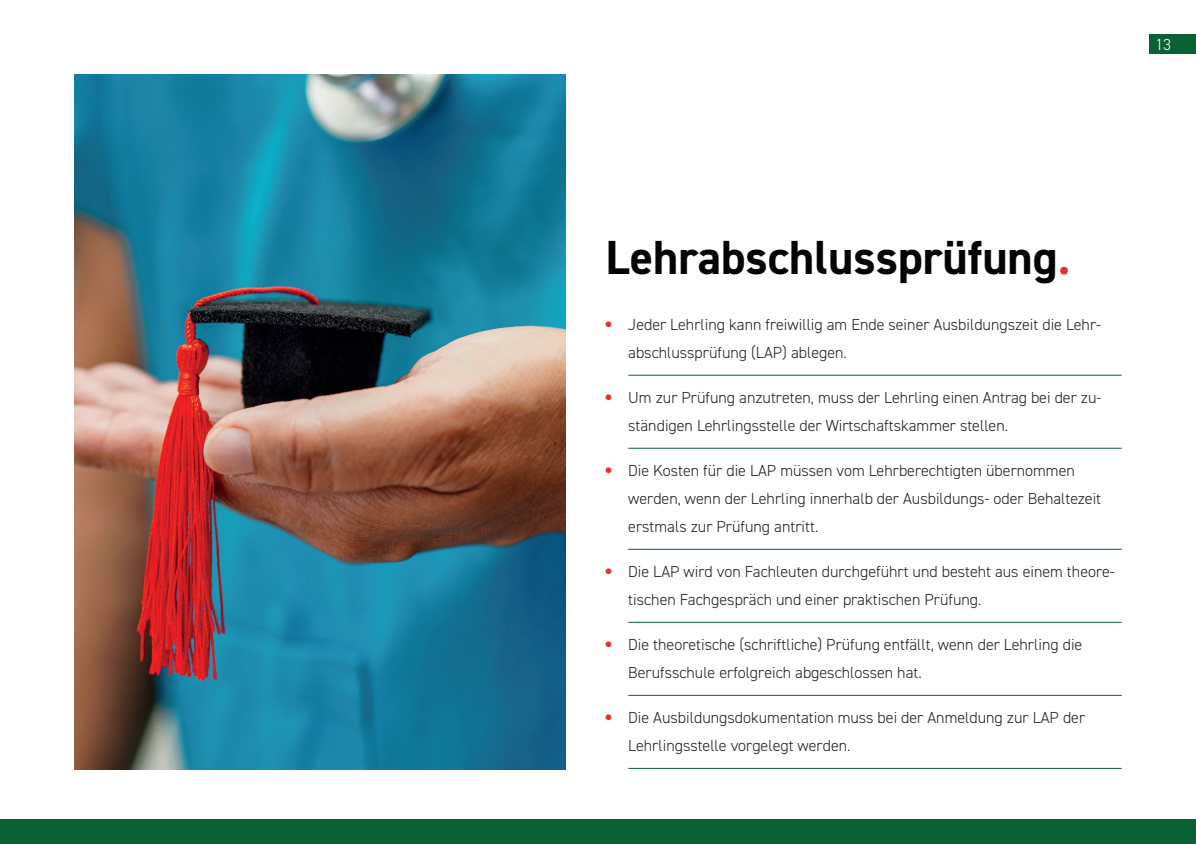
<style>
.page{position:relative;width:1196px;height:844px;background:#fff}
.page>*{position:absolute;margin:0;border:0;box-sizing:border-box;transform-origin:0 0}
.t1{font:700 48px "DIN2014";color:#040503}
.t2{font:300 16px/28px "DIN2014";color:#231f20}
.t3{font:300 16px "DIN2014";color:#fff}
.s1{font-family:"Abril Display";color:#ee2e2c}
</style>
<div class="page">
<div style="left:1149px;top:34px;width:46px;height:19px;background:#0a6133"></div>
<hr style="left:628px;top:375px;width:493px;height:1px;background:#0a6133">
<hr style="left:628px;top:448px;width:493px;height:1px;background:#0a6133">
<hr style="left:628px;top:549px;width:493px;height:1px;background:#0a6133">
<hr style="left:628px;top:622px;width:493px;height:1px;background:#0a6133">
<hr style="left:628px;top:695px;width:493px;height:1px;background:#0a6133">
<hr style="left:628px;top:768px;width:493px;height:1px;background:#0a6133">
<img style="left:74px;top:74px;width:491px;height:695px">
<div style="left:0;top:819px;width:1195px;height:25px;background:#0a6133"></div>
<p class="t3" style="left:1155px;top:35px;width:17px">13</p>
<h1 class="t1" style="left:605px;top:225px;width:466px">Lehrabschlussprüfung<span class="s1">.</span></h1>
<p class="t2" style="left:628px;top:310px;width:474px;text-indent:-23px"><sup>●</sup> Jeder Lehrling kann freiwillig am Ende seiner Ausbildungszeit die Lehr&shy;abschlussprüfung (LAP) ablegen.</p>
<p class="t2" style="left:628px;top:383px;width:474px;text-indent:-23px"><sup>●</sup> Um zur Prüfung anzutreten, muss der Lehrling einen Antrag bei der zu&shy;ständigen Lehrlingsstelle der Wirtschaftskammer stellen.</p>
<p class="t2" style="left:628px;top:456px;width:474px;text-indent:-23px"><sup>●</sup> Die Kosten für die LAP müssen vom Lehrberechtigten übernommen werden, wenn der Lehrling innerhalb der Ausbildungs- oder Behaltezeit erstmals zur Prüfung antritt.</p>
<p class="t2" style="left:628px;top:557px;width:488px;text-indent:-23px"><sup>●</sup> Die LAP wird von Fachleuten durchgeführt und besteht aus einem theore&shy;tischen Fachgespräch und einer praktischen Prüfung.</p>
<p class="t2" style="left:628px;top:630px;width:455px;text-indent:-23px"><sup>●</sup> Die theoretische (schriftliche) Prüfung entfällt, wenn der Lehrling die<br>Berufsschule erfolgreich abgeschlossen hat.</p>
<p class="t2" style="left:628px;top:703px;width:458px;text-indent:-23px"><sup>●</sup> Die Ausbildungsdokumentation muss bei der Anmeldung zur LAP der<br>Lehrlingsstelle vorgelegt werden.</p>
</div>
